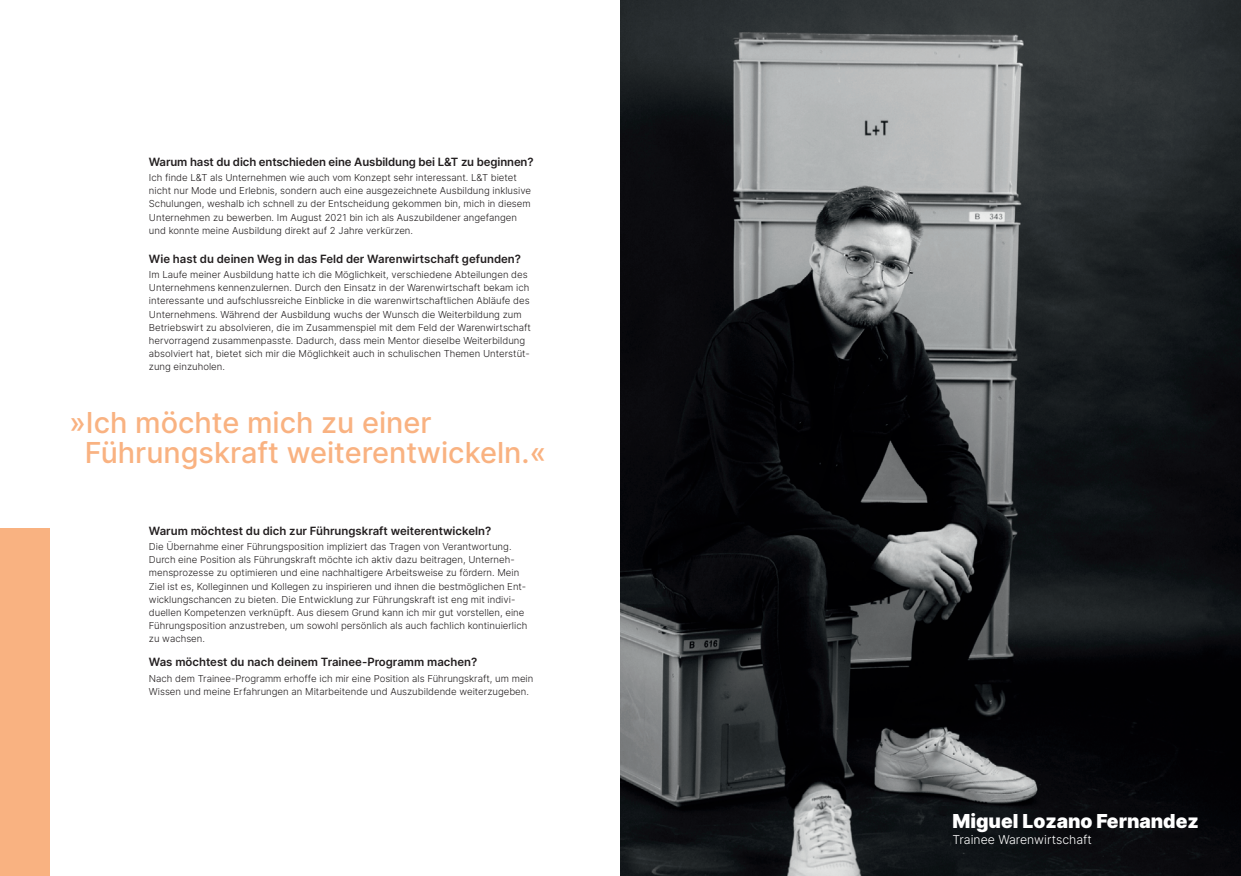
<style>
.page{position:relative;width:1241px;height:876px;background:#fff}
.page>*{position:absolute;margin:0;border:0;box-sizing:border-box;transform-origin:0 0}
.t1{font:500 28.88px/29.8px "Inter";color:#f9b281}
.t2{font:900 19.25px "Inter";color:#fff}
.t3{font:300 12.25px "Inter";color:#fff}
.t4{font:600 11.38px "Inter";color:#231f20}
.t5{font:300 9.62px/13.1px "Inter";color:#231f20}
</style>
<div class="page">
<img style="left:620px;top:0;width:620px;height:876px">
<div style="left:0;top:528px;width:50px;height:348px;background:#f9b281"></div>
<p class="t4" style="left:149px;top:153px;width:386px">Warum hast du dich entschieden eine Ausbildung bei L&amp;T zu beginnen?</p>
<p class="t5" style="left:149px;top:171px;width:383px">Ich finde L&amp;T als Unternehmen wie auch vom Konzept sehr interessant. L&amp;T bietet nicht nur Mode und Erlebnis, sondern auch eine ausgezeichnete Ausbildung inklusive Schulungen, weshalb ich schnell zu der Entscheidung gekommen bin, mich in diesem Unternehmen zu bewerben. Im August 2021 bin ich als Auszubildener angefangen und konnte meine Ausbildung direkt auf 2 Jahre verkürzen.</p>
<p class="t4" style="left:149px;top:250px;width:373px">Wie hast du deinen Weg in das Feld der Warenwirtschaft gefunden?</p>
<p class="t5" style="left:149px;top:268px;width:383px">Im Laufe meiner Ausbildung hatte ich die Möglichkeit, verschiedene Abteilungen des Unternehmens kennenzulernen. Durch den Einsatz in der Warenwirtschaft bekam ich interessante und aufschlussreiche Einblicke in die warenwirtschaftlichen Abläufe des Unternehmens. Während der Ausbildung wuchs der Wunsch die Weiterbildung zum Betriebswirt zu absolvieren, die im Zusammenspiel mit dem Feld der Warenwirtschaft hervorragend zusammenpasste. Dadurch, dass mein Mentor dieselbe Weiterbildung absolviert hat, bietet sich mir die Möglichkeit auch in schulischen Themen Unterstüt&shy;zung einzuholen.</p>
<h1 class="t1" style="left:85px;top:407px;width:463px;text-indent:-15px">»Ich möchte mich zu einer<br>Führungskraft weiterentwickeln.«</h1>
<p class="t4" style="left:149px;top:522px;width:344px">Warum möchtest du dich zur Führungskraft weiterentwickeln?</p>
<p class="t5" style="left:149px;top:540px;width:380px">Die Übernahme einer Führungsposition impliziert das Tragen von Verantwortung.<br>Durch eine Position als Führungskraft möchte ich aktiv dazu beitragen, Unterneh&shy;mensprozesse zu optimieren und eine nachhaltigere Arbeitsweise zu fördern. Mein Ziel ist es, Kolleginnen und Kollegen zu inspirieren und ihnen die bestmöglichen Ent&shy;wicklungschancen zu bieten. Die Entwicklung zur Führungskraft ist eng mit indivi&shy;duellen Kompetenzen verknüpft. Aus diesem Grund kann ich mir gut vorstellen, eine Führungsposition anzustreben, um sowohl persönlich als auch fachlich kontinuierlich zu wachsen.</p>
<p class="t4" style="left:149px;top:653px;width:330px">Was möchtest du nach deinem Trainee-Programm machen?</p>
<p class="t5" style="left:149px;top:671px;width:386px">Nach dem Trainee-Programm erhoffe ich mir eine Position als Führungskraft, um mein<br>Wissen und meine Erfahrungen an Mitarbeitende und Auszubildende weiterzugeben.</p>
<h2 class="t2" style="left:952px;top:806px;width:248px">Miguel Lozano Fernandez</h2>
<p class="t3" style="left:952px;top:830px;width:141px">Trainee Warenwirtschaft</p>
</div>
